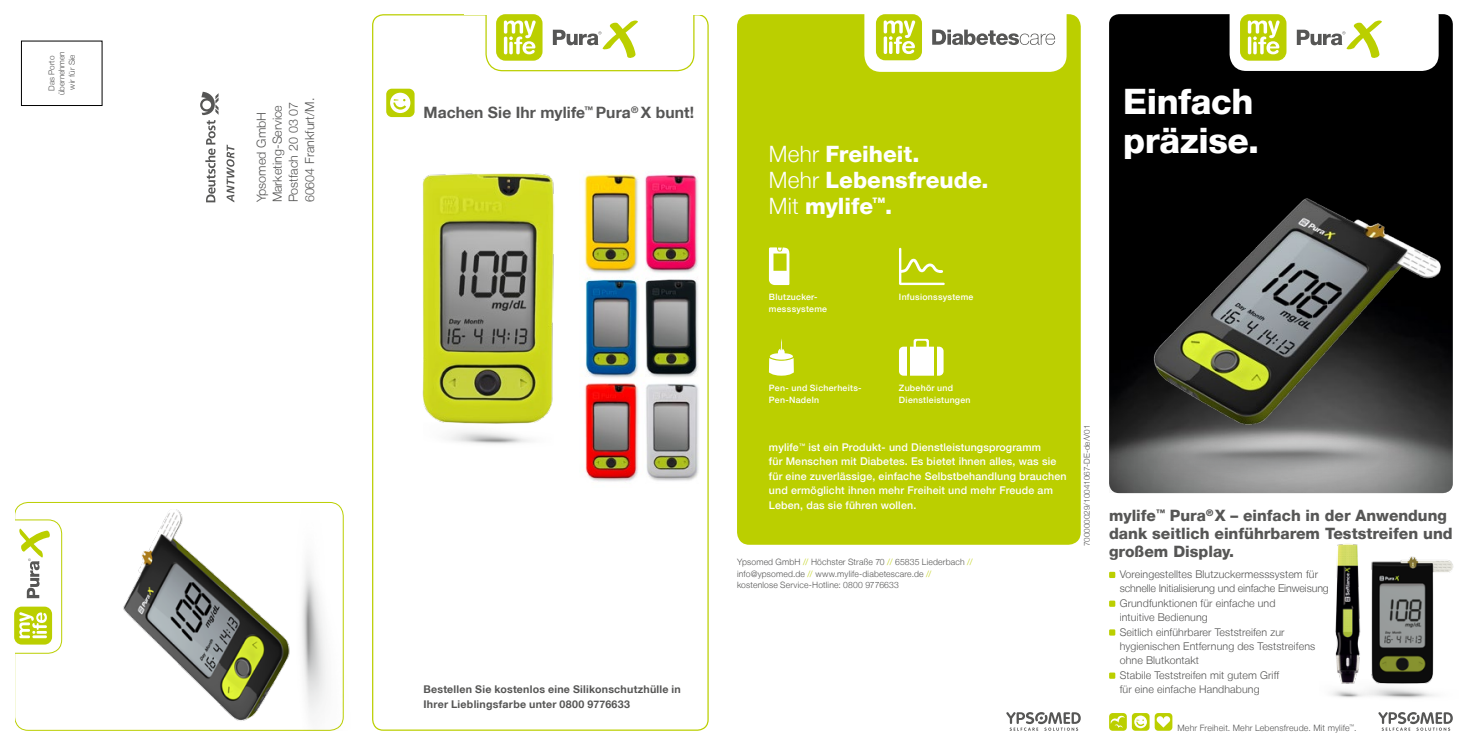
<style>
.page{position:relative;width:1467px;height:745px;background:#fff}
.page>*{position:absolute;margin:0;border:0;box-sizing:border-box;transform-origin:0 0}
.t1{font:800 35px/38.8px "Helvetica Neue LT";letter-spacing:-.01em;color:#fff}
.t2{font:800 22.5px/26.2px "Helvetica Neue LT";color:#fff}
.t3{font:800 15.62px/18.1px "Helvetica Neue LT";color:#565655}
.t4{font:700 15.62px "Helvetica Neue LT";letter-spacing:.01em;color:#565655}
.t5{font:300 12.5px/16px "Helvetica Neue LT";color:#565655}
.t6{font:300 10.62px/14.4px "Helvetica Neue LT";letter-spacing:.01em;color:#565655}
.t7{font:500 10.62px/14.4px "Helvetica Neue LT";letter-spacing:.015em;color:#fff}
.t8{font:700 10.62px/14.4px "Helvetica Neue LT";letter-spacing:.02em;color:#565655}
.t9{font:300 8.75px/11.9px "Helvetica Neue LT";letter-spacing:.02em;color:#565655}
.t10{font:500 8.75px/11.9px "Helvetica Neue LT";letter-spacing:.03em;color:#fff}
.t11{font:300 8.12px/10px "Helvetica Neue LT";color:#565655;text-align:center}
.s1{font-weight:300}
.s2{color:#bbcf00}
</style>
<div class="page">
<img style="left:1109px;top:14px;width:344px;height:479px">
<img style="left:1109px;top:48px;width:344px;height:444px">
<img style="left:1331px;top:683px;width:41px;height:16px">
<img style="left:301px;top:508px;width:43px;height:222px">
<img style="left:1332px;top:544px;width:29px;height:142px">
<img style="left:123px;top:509px;width:167px;height:212px">
<img style="left:1151px;top:187px;width:297px;height:244px">
<img style="left:1366px;top:556px;width:88px;height:131px">
<img style="left:584px;top:174px;width:115px;height:308px">
<img style="left:422px;top:173px;width:132px;height:253px">
<svg style="left:1006px;top:712px;width:75px;height:18px"></svg>
<svg style="left:1132px;top:712px;width:18px;height:18px"></svg>
<div style="left:1155px;top:712px;width:17px;height:18px;background:#bbcf00;border-radius:4px"></div>
<div style="left:1109px;top:712px;width:18px;height:18px;background:#bbcf00;border-radius:4px"></div>
<svg style="left:1157px;top:716px;width:13px;height:11px"></svg>
<svg style="left:1134px;top:715px;width:13px;height:12px"></svg>
<svg style="left:1110px;top:715px;width:15px;height:12px"></svg>
<svg style="left:1378px;top:712px;width:75px;height:18px"></svg>
<div style="left:386px;top:89px;width:29px;height:28px;background:#bbcf00;border-radius:6px"></div>
<svg style="left:390px;top:93px;width:20px;height:20px"></svg>
<div style="left:14px;top:501px;width:330px;height:229px;border:1px solid #bbcf00;border-radius:14px"></div>
<svg style="left:1230px;top:14px;width:209px;height:57px"></svg>
<svg style="left:485px;top:14px;width:209px;height:57px"></svg>
<svg style="left:14px;top:519px;width:48px;height:134px"></svg>
<div style="left:737px;top:14px;width:344px;height:530px;background:#bbcf00;border-radius:12px"></div>
<svg style="left:864px;top:14px;width:203px;height:58px;background:#e9ecce"></svg>
<svg style="left:899px;top:338px;width:45px;height:37px"></svg>
<hr style="left:907px;top:346px;width:3px;height:29px;background:#bbcf00">
<hr style="left:934px;top:346px;width:2px;height:29px;background:#bbcf00">
<svg style="left:899px;top:248px;width:46px;height:37px"></svg>
<svg style="left:769px;top:247px;width:21px;height:38px"></svg>
<svg style="left:769px;top:338px;width:25px;height:37px"></svg>
<svg style="left:1109px;top:571px;width:6px;height:6px"></svg>
<svg style="left:1109px;top:600px;width:6px;height:6px"></svg>
<svg style="left:1109px;top:629px;width:6px;height:6px"></svg>
<svg style="left:1109px;top:672px;width:6px;height:6px"></svg>
<div style="left:21px;top:41px;width:81px;height:65px;border:1px solid #000"></div>
<svg style="left:200px;top:92px;width:19px;height:110px"></svg>
<svg style="left:227px;top:144px;width:7px;height:58px"></svg>
<p class="t11" style="left:47px;top:95px;width:46px;rotate:-90deg">Das Porto übernehmen wir für Sie</p>
<p class="t5" style="left:253px;top:202px;width:106px;rotate:-90deg">Ypsomed GmbH<br>Marketing-Service<br>Postfach 20 03 07<br>60604 Frankfurt/M.</p>
<h3 class="t4" style="left:423px;top:103px;width:272px">Machen Sie Ihr mylife<sup>™</sup> Pura<sup>®</sup> X bunt!</h3>
<p class="t8" style="left:423px;top:681px;width:259px">Bestellen Sie kostenlos eine Silikonschutzhülle in<br>Ihrer Lieblingsfarbe unter 0800 9776633</p>
<h2 class="t2" style="left:769px;top:140px;width:221px"><span class="s1">Mehr</span> Freiheit.<br><span class="s1">Mehr</span> Lebensfreude.<br><span class="s1">Mit</span> mylife<sup>™</sup>.</h2>
<h1 class="t1" style="left:1123px;top:82px;width:138px">Einfach präzise.</h1>
<p class="t10" style="left:769px;top:291px;width:60px">Blutzucker&shy;messsysteme</p>
<p class="t10" style="left:899px;top:291px;width:76px">Infusionssysteme</p>
<p class="t10" style="left:769px;top:381px;width:94px">Pen- und Sicher heits-<br>Pen-Nadeln</p>
<p class="t10" style="left:899px;top:381px;width:73px">Zubehör und<br>Dienstleistungen</p>
<p class="t7" style="left:769px;top:439px;width:299px">mylife<sup>™</sup> ist ein Produkt- und Dienstleistungsprogramm<br>für Menschen mit Diabetes. Es bietet ihnen alles, was sie für eine zuverlässige, einfache Selbstbehandlung brauchen und ermöglicht ihnen mehr Freiheit und mehr Freude am Leben, das sie führen wollen.</p>
<p class="t9" style="left:737px;top:555px;width:237px">Ypsomed GmbH <span class="s2">//</span> Höchster Straße 70 <span class="s2">//</span> 65835 Liederbach <span class="s2">// </span>info@ypsomed.de <span class="s2">//</span> www.mylife-diabetescare.de <span class="s2">// </span>kostenlose Service-Hotline: 0800 9776633</p>
<p class="t11" style="left:1082px;top:546px;width:123px;rotate:-90deg">700000029/10041067-DE-de/V01</p>
<h3 class="t3" style="left:1109px;top:505px;width:345px">mylife<sup>™</sup> Pura<sup>®</sup> X – einfach in der Anwendung dank seitlich einführbarem Teststreifen und großem Display.</h3>
<p class="t6" style="left:1120px;top:566px;width:211px">Voreingestelltes Blutzuckermesssystem für schnelle Initialisierung und einfache Einweisung Grundfunktionen für einfache und<br>intuitive Bedienung<br>Seitlich einführbarer Teststreifen zur hygienischen Entfernung des Teststreifens ohne Blutkontakt<br>Stabile Teststreifen mit gutem Griff<br>für eine einfache Handhabung</p>
<p class="t9" style="left:1177px;top:721px;width:181px">Mehr Freiheit. Mehr Lebensfreude. Mit mylife<sup>™</sup>.</p>
</div>
